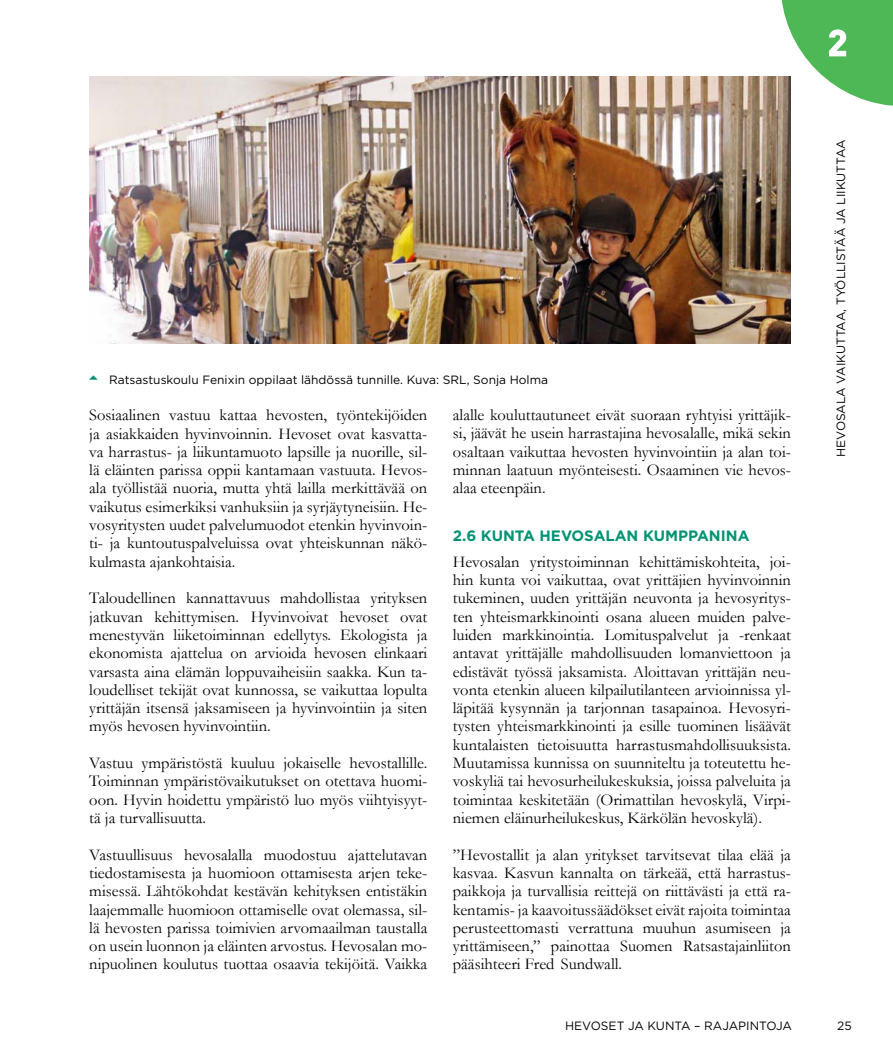
<style>
.page{position:relative;width:893px;height:1055px;background:#fff}
.page>*{position:absolute;margin:0;border:0;box-sizing:border-box;transform-origin:0 0}
.t1{font:16.5px/18.3px "Garamond";color:#000;text-align:justify}
.t2{font:700 15px "Gotham";color:#009373}
.t3{font:12px "Gotham";color:#000}
</style>
<div class="page">
<svg style="left:781px;top:0;width:112px;height:106px"></svg>
<img style="left:89px;top:77px;width:702px;height:266px">
<p class="t3" style="left:109px;top:371px;width:440px">Ratsastuskoulu Fenixin oppilaat lähdössä tunnille. Kuva: SRL, Sonja Holma</p>
<p class="t1" style="left:89px;top:405px;width:340px">Sosiaalinen vastuu kattaa hevosten, työntekijöiden ja asiakkaiden hyvinvoinnin. Hevoset ovat kasvatta&shy;va harrastus- ja liikuntamuoto lapsille ja nuorille, sil&shy;lä eläinten parissa oppii kantamaan vastuuta. Hevos&shy;ala työllistää nuoria, mutta yhtä lailla merkittävää on vaikutus esimerkiksi vanhuksiin ja syrjäytyneisiin. He&shy;vosyritysten uudet palvelumuodot etenkin hyvinvoin&shy;ti- ja kuntoutuspalveluissa ovat yhteiskunnan näkö&shy;kulmasta ajankohtaisia.</p>
<p class="t1" style="left:89px;top:588px;width:340px">Taloudellinen kannattavuus mahdollistaa yrityksen jatkuvan kehittymisen. Hyvinvoivat hevoset ovat menestyvän liiketoiminnan edellytys. Ekologista ja ekonomista ajattelua on arvioida hevosen elinkaari varsasta aina elämän loppuvaiheisiin saakka. Kun ta&shy;loudelliset tekijät ovat kunnossa, se vaikuttaa lopulta yrittäjän itsensä jaksamiseen ja hyvinvointiin ja siten myös hevosen hyvinvointiin.</p>
<p class="t1" style="left:89px;top:753px;width:340px">Vastuu ympäristöstä kuuluu jokaiselle hevostallille.<br>Toiminnan ympäristövaikutukset on otettava huomi&shy;oon. Hyvin hoidettu ympäristö luo myös viihtyisyyt&shy;tä ja turvallisuutta.</p>
<p class="t1" style="left:89px;top:844px;width:340px">Vastuullisuus hevosalalla muodostuu ajattelutavan tiedostamisesta ja huomioon ottamisesta arjen teke&shy;misessä. Lähtökohdat kestävän kehityksen entistäkin laajemmalle huomioon ottamiselle ovat olemassa, sil&shy;lä hevosten parissa toimivien arvomaailman taustalla on usein luonnon ja eläinten arvostus. Hevosalan mo&shy;nipuolinen koulutus tuottaa osaavia tekijöitä. Vaikka</p>
<p class="t1" style="left:453px;top:405px;width:340px">alalle kouluttautuneet eivät suoraan ryhtyisi yrittäjik&shy;si, jäävät he usein harrastajina hevosalalle, mikä sekin osaltaan vaikuttaa hevosten hyvinvointiin ja alan toi&shy;minnan laatuun myönteisesti. Osaaminen vie hevos&shy;alaa eteenpäin.</p>
<p class="t2" style="left:453px;top:526px;width:298px">2.6 KUNTA H EVOSALAN KUMPPANINA</p>
<p class="t1" style="left:453px;top:552px;width:340px">Hevosalan yritystoiminnan kehittämiskohteita, joi&shy;hin kunta voi vaikuttaa, ovat yrittäjien hyvinvoinnin tukeminen, uuden yrittäjän neuvonta ja hevosyritys&shy;ten yhteismarkkinointi osana alueen muiden palve&shy;luiden markkinointia. Lomituspalvelut ja -renkaat antavat yrittäjälle mahdollisuuden lomanviettoon ja edistävät työssä jaksamista. Aloittavan yrittäjän neu&shy;vonta etenkin alueen kilpailutilanteen arvioinnissa yl&shy;läpitää kysynnän ja tarjonnan tasapainoa. Hevosyri&shy;tysten yhteismarkkinointi ja esille tuominen lisäävät kuntalaisten tietoisuutta harrastusmahdollisuuksista.<br>Muutamissa kunnissa on suunniteltu ja toteutettu he&shy;voskyliä tai hevosurheilukeskuksia, joissa palveluita ja toimintaa keskitetään (Orimattilan hevoskylä, Virpi&shy;niemen eläinurheilukeskus, Kärkölän hevoskylä).</p>
<p class="t1" style="left:453px;top:844px;width:340px">”Hevostallit ja alan yritykset tarvitsevat tilaa elää ja kasvaa. Kasvun kannalta on tärkeää, että harrastus&shy;paikkoja ja turvallisia reittejä on riittävästi ja että ra&shy;kentamis- ja kaavoitussäädökset eivät rajoita toimintaa perusteettomasti verrattuna muuhun asumiseen ja yrittämiseen,” painottaa Suomen Ratsastajainliiton pääsihteeri Fred Sundwall.</p>
<p class="t3" style="left:565px;top:1017px;width:228px">Hevoset ja kunta – rajapintoja</p>
<p class="t3" style="left:833px;top:457px;width:319px;rotate:-90deg">HEVOSALA VAIKUTTAA, TYÖLLISTÄÄ JA LIIKUTTAA</p>
<p class="t3" style="left:837px;top:1017px;width:16px">25</p>
</div>
